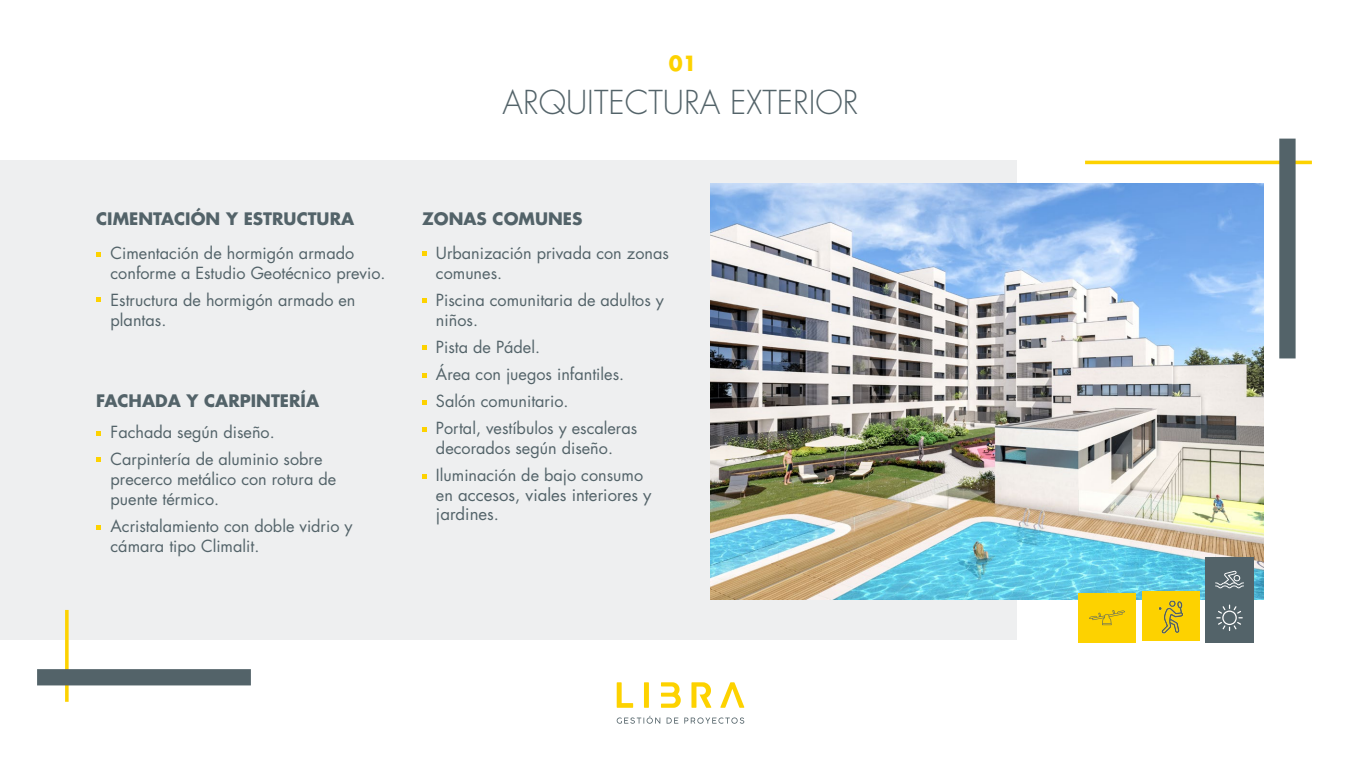
<style>
.page{position:relative;width:1361px;height:766px;background:#fff}
.page>*{position:absolute;margin:0;border:0;box-sizing:border-box;transform-origin:0 0}
.t1{font:300 32.1px "Futura Std";color:#536369}
.t2{font:700 20.4px "Futura Std";color:#fdd200}
.t3{font:700 16.8px "Futura Std";color:#536369}
.t4{font:16.8px/18.7px "Futura Std";color:#536369}
.t5{font:16.2px/20px "Futura Std";color:#536369}
.s1{font-size:16.2px}
</style>
<div class="page">
<div style="left:0;top:160px;width:1016px;height:479px;background:#eeeff0"></div>
<hr style="left:1085px;top:161px;width:227px;height:3px;background:#fdd200">
<svg style="left:65px;top:609px;width:4px;height:92px"></svg>
<div style="left:1279px;top:138px;width:16px;height:220px;background:#536369"></div>
<div style="left:37px;top:669px;width:214px;height:16px;background:#536369"></div>
<svg style="left:644px;top:682px;width:5px;height:25px"></svg>
<svg style="left:720px;top:682px;width:24px;height:25px"></svg>
<svg style="left:691px;top:682px;width:20px;height:25px"></svg>
<svg style="left:661px;top:682px;width:20px;height:25px"></svg>
<svg style="left:617px;top:682px;width:16px;height:25px"></svg>
<svg style="left:617px;top:715px;width:127px;height:8px"></svg>
<svg style="left:96px;top:252px;width:5px;height:5px"></svg>
<svg style="left:96px;top:297px;width:5px;height:4px"></svg>
<svg style="left:96px;top:431px;width:5px;height:4px"></svg>
<svg style="left:96px;top:457px;width:5px;height:4px"></svg>
<svg style="left:96px;top:525px;width:5px;height:5px"></svg>
<svg style="left:423px;top:251px;width:4px;height:5px"></svg>
<svg style="left:423px;top:298px;width:4px;height:5px"></svg>
<svg style="left:423px;top:345px;width:4px;height:4px"></svg>
<svg style="left:423px;top:373px;width:4px;height:4px"></svg>
<svg style="left:423px;top:400px;width:4px;height:4px"></svg>
<svg style="left:423px;top:427px;width:4px;height:4px"></svg>
<svg style="left:423px;top:474px;width:4px;height:4px"></svg>
<img style="left:710px;top:183px;width:553px;height:416px">
<div style="left:1205px;top:557px;width:49px;height:85px;background:#536369"></div>
<svg style="left:1215px;top:570px;width:29px;height:18px"></svg>
<svg style="left:1216px;top:604px;width:26px;height:27px"></svg>
<div style="left:1078px;top:593px;width:58px;height:49px;background:#fdd200"></div>
<svg style="left:1089px;top:610px;width:36px;height:15px"></svg>
<div style="left:1141px;top:591px;width:58px;height:49px;background:#fdd200"></div>
<img style="left:1158px;top:600px;width:26px;height:34px">
<p class="t3" style="left:96px;top:207px;width:259px">CIMENTACIÓN Y ESTRUCTURA</p>
<p class="t5" style="left:111px;top:243px;width:276px">Cimentación de hormigón armado conforme a Estudio Geotécnico previo.</p>
<p class="t5" style="left:111px;top:290px;width:246px">Estructura de hormigón armado en plantas.</p>
<p class="t3" style="left:96px;top:389px;width:224px">FACHADA Y CARPINTERÍA</p>
<p class="t5" style="left:111px;top:418px;width:213px;line-height:27.1px">Fachada según diseño.<br>Carpintería de aluminio sobre</p>
<p class="t5" style="left:111px;top:469px;width:227px">precerco metálico con rotura de puente térmico.</p>
<p class="t5" style="left:111px;top:516px;width:243px">Acristalamiento con doble vidrio y cámara tipo Climalit.</p>
<p class="t2" style="left:669px;top:50px;width:29px">01</p>
<h1 class="t1" style="left:502px;top:83px;width:357px">ARQUITECTURA EXTERIOR</h1>
<p class="t3" style="left:422px;top:207px;width:162px">ZONAS COMUNES</p>
<p class="t5" style="left:436px;top:243px;width:234px">Urbanización privada con zonas comunes.</p>
<p class="t5" style="left:436px;top:290px;width:229px">Piscina comunitaria de adultos y niños.</p>
<p class="t5" style="left:436px;top:333px;width:203px;line-height:27.1px">Pista de Pádel.<br>Área con juegos infantiles.<br>Salón comunitario.<br>Portal, vestíbulos y escaleras</p>
<p class="t5" style="left:436px;top:434px;width:209px;line-height:27.1px">decorados según diseño.<br>Iluminación de bajo consumo</p>
<p class="t4" style="left:436px;top:486px;width:217px"><span class="s1">en</span> accesos, viales interiores y jardines.</p>
</div>
